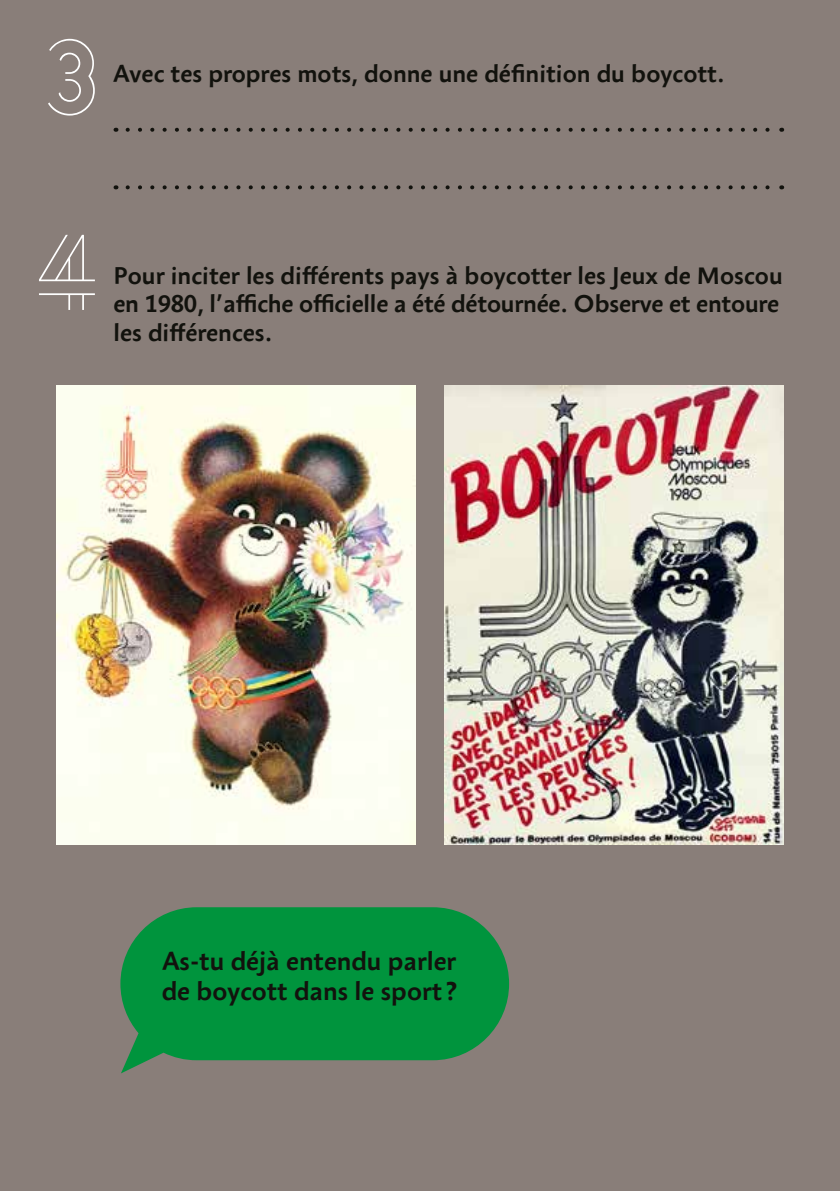
<style>
.page{position:relative;width:840px;height:1191px;background:#fff}
.page>*{position:absolute;margin:0;border:0;box-sizing:border-box;transform-origin:0 0}
.t1{font:96px/195px "Tricolor";color:#fff}
.t2{font:700 25.4px/30.6px "Anselm Sans";color:#12120d}
.t3{font:700 24px/28.8px "Anselm Sans";color:#12120d}
</style>
<div class="page">
<div style="left:0;top:0;width:839px;height:1191px;background:#897e79"></div>
<svg style="left:127px;top:128px;width:643px;height:4px"></svg>
<svg style="left:127px;top:185px;width:643px;height:4px"></svg>
<svg style="left:120px;top:907px;width:389px;height:166px;background:#149045"></svg>
<img style="left:57px;top:386px;width:358px;height:458px">
<img style="left:444px;top:386px;width:338px;height:458px">
<h1 class="t1" style="left:33px;top:-21px;width:70px">3<br>4</h1>
<p class="t3" style="left:113px;top:59px;width:612px">Avec tes propres mots, donne une définition du boycott.</p>
<p class="t3" style="left:113px;top:261px;width:670px">Pour inciter les différents pays à boycotter les Jeux de Moscou en 1980, l’affiche officielle a été détournée. Observe et entoure les différences.</p>
<p class="t2" style="left:162px;top:945px;width:297px">As-tu déjà entendu parler de boycott dans le sport ?</p>
</div>
